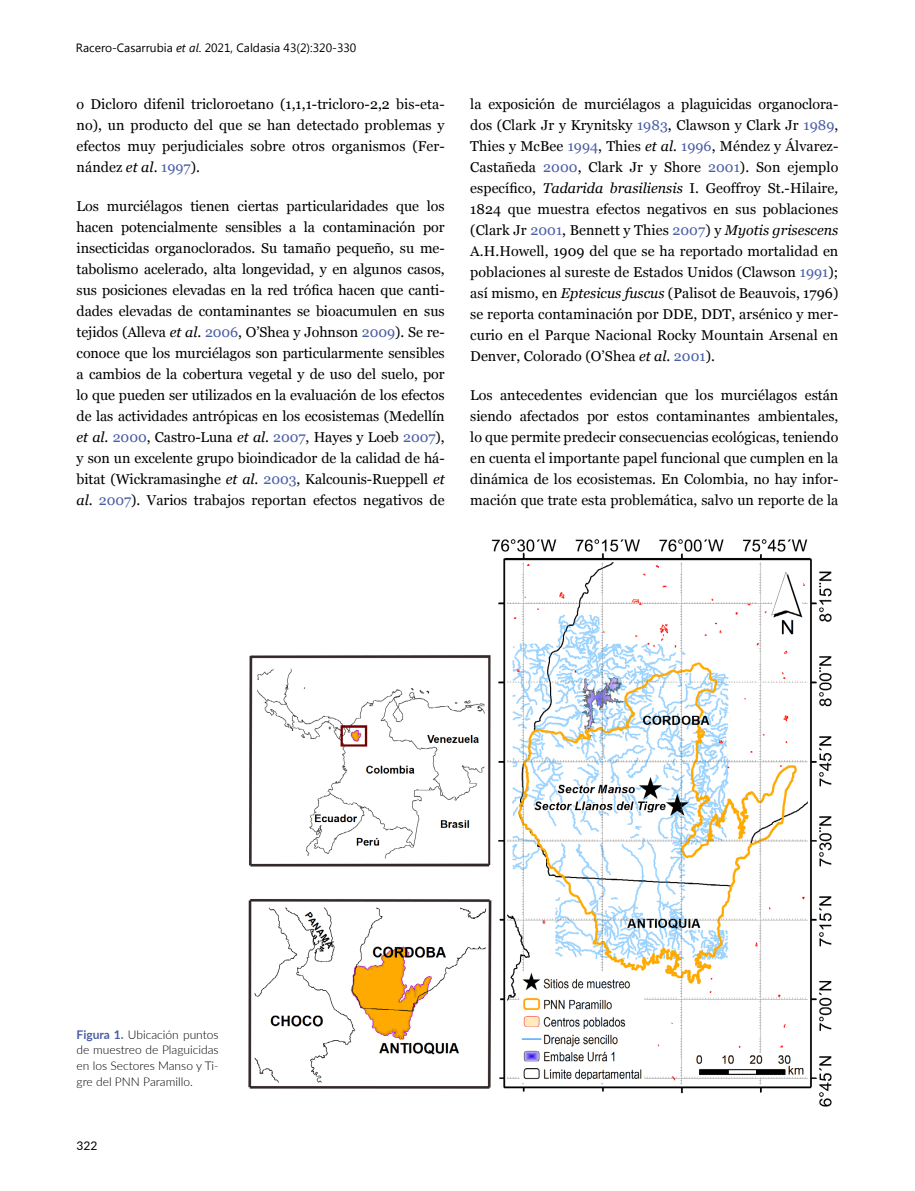
<style>
.page{position:relative;width:915px;height:1191px;background:#fff}
.page>*{position:absolute;margin:0;border:0;box-sizing:border-box;transform-origin:0 0}
.Cuerpo_general{font:14.25px/21px "Georgia";color:#000;text-align:justify}
.Título_figura{font:300 12px/15.8px "Lato";color:#000;text-align:justify}
.Cornisa{font:12px "Segoe UI";color:#000}
.Cornisa-2{font:12px "Lato";color:#000}
.s1{font-style:italic}
.s2{color:#4a5ea6}
.s3{font-weight:700;color:#4a5ea6}
</style>
<div class="page">
<img style="left:248px;top:539px;width:584px;height:568px">
<p class="Cornisa" style="left:76px;top:40px;width:282px">Racero-Casarrubia <span class="s1">et al</span>. 2021, Caldasia 43(2):320-330</p>
<p class="Cuerpo_general" style="left:77px;top:93px;width:369px">o Dicloro difenil tricloroetano (1,1,1-tricloro-2,2 bis-eta&shy;no), un producto del que se han detectado problemas y efectos muy perjudiciales sobre otros organismos (Fer&shy;nández <span class="s1">et al</span>. <span class="s2">1997</span>).</p>
<p class="Cuerpo_general" style="left:77px;top:195px;width:369px">Los murciélagos tienen ciertas particularidades que los hacen potencialmente sensibles a la contaminación por</p>
<p class="Cuerpo_general" style="left:77px;top:237px;width:369px">insecticidas organoclorados. Su tamaño pequeño, su me&shy;tabolismo acelerado, alta longevidad, y en algunos casos, sus posiciones elevadas en la red trófica hacen que canti&shy;dades elevadas de contaminantes se bioacumulen en sus tejidos (Alleva <span class="s1">et al</span>. <span class="s2">2006</span>, O’Shea y Johnson <span class="s2">2009</span>). Se re&shy;conoce que los murciélagos son particularmente sensibles</p>
<p class="Cuerpo_general" style="left:77px;top:363px;width:369px">a cambios de la cobertura vegetal y de uso del suelo, por lo que pueden ser utilizados en la evaluación de los efectos de las actividades antrópicas en los ecosistemas (Medellín <span class="s1">et al</span>. <span class="s2">2000</span>, Castro-Luna <span class="s1">et al</span>. <span class="s2">2007</span>, Hayes y Loeb <span class="s2">2007</span>),</p>
<p class="Cuerpo_general" style="left:77px;top:447px;width:369px">y son un excelente grupo bioindicador de la calidad de há&shy;bitat (Wickramasinghe <span class="s1">et al</span>. <span class="s2">2003</span>, Kalcounis-Rueppell <span class="s1">et al</span>. <span class="s2">2007</span>). Varios trabajos reportan efectos negativos de</p>
<p class="Cuerpo_general" style="left:470px;top:93px;width:369px">la exposición de murciélagos a plaguicidas organoclora&shy;dos (Clark Jr y Krynitsky <span class="s2">1983</span>, Clawson y Clark Jr <span class="s2">1989</span>, Thies y McBee <span class="s2">1994</span>, Thies <span class="s1">et al.</span> <span class="s2">1996</span>, Méndez y Álvarez-Castañeda <span class="s2">2000</span>, Clark Jr y</p>
<p class="Cuerpo_general" style="left:470px;top:156px;width:369px;text-indent:194px">Shore <span class="s2">2001</span>). Son ejemplo específico, <span class="s1">Tadarida brasiliensis</span> I. Geoffroy St.-Hilaire<span class="s1">, </span>1824 que muestra efectos negativos en sus poblaciones (Clark Jr <span class="s2">2001</span>, Bennett y Thies <span class="s2">2007</span>) y <span class="s1">Myotis grisescens </span>A.H.Howell, 1909 del que se ha reportado mortalidad en poblaciones al sureste de Estados Unidos (Clawson <span class="s2">1991</span>); así mismo, en <span class="s1">Eptesicus fuscus</span> (Palisot de Beauvois, 1796)</p>
<p class="Cuerpo_general" style="left:470px;top:325px;width:369px">curio en el Parque Nacional Rocky Mountain Arsenal en<br>Denver, Colorado (O’Shea <span class="s1">et al</span>. <span class="s2">2001</span>).</p>
<p class="Cuerpo_general" style="left:470px;top:304px;width:369px">se reporta contaminación por DDE, DDT, arsénico y mer-</p>
<p class="Cuerpo_general" style="left:470px;top:384px;width:369px">Los antecedentes evidencian que los murciélagos están siendo afectados por estos contaminantes ambientales,</p>
<p class="Cuerpo_general" style="left:470px;top:426px;width:369px">lo que permite predecir consecuencias ecológicas, teniendo en cuenta el importante papel funcional que cumplen en la</p>
<p class="Cuerpo_general" style="left:470px;top:489px;width:369px">mación que trate esta problemática, salvo un reporte de la</p>
<p class="Cuerpo_general" style="left:470px;top:468px;width:369px">dinámica de los ecosistemas. En Colombia, no hay infor-</p>
<p class="Título_figura" style="left:77px;top:1026px;width:144px"><span class="s3">Figura 1.</span> Ubicación puntos de muestreo de Plaguicidas en los Sectores Manso y Ti&shy;gre del PNN Paramillo.</p>
<p class="Cornisa-2" style="left:77px;top:1136px;width:22px">322</p>
</div>
